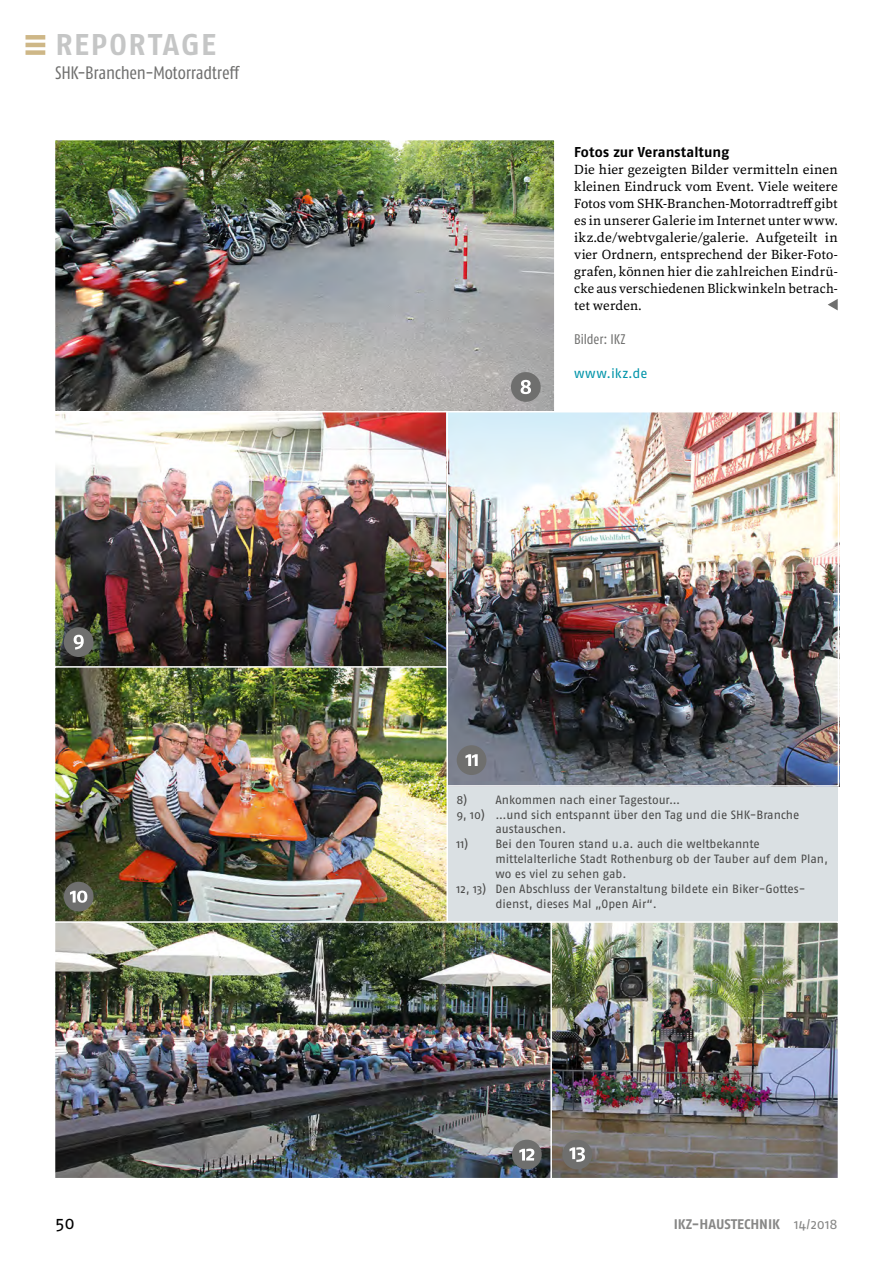
<style>
.page{position:relative;width:893px;height:1263px;background:#fff}
.page>*{position:absolute;margin:0;border:0;box-sizing:border-box;transform-origin:0 0}
.IKZ_Kopfzeile_1_p18{font:700 30px "Fago OT";letter-spacing:.055em;color:#c5c6c6}
.IKZ_Kopfzeile_2_p19{font:condensed 18px "Fago OT";letter-spacing:-.01em;color:#6f6f6e}
.t1{font:18px "Fago OT";color:#000}
.IKZ_Zwischenhead_1_p{font:700 14.25px "Fago OT";color:#000}
.t2{font:700 13.95px "Fago OT";color:#878786}
.IKZ_Autor_c01{font:condensed 13.95px "Fago OT";letter-spacing:-.005em;color:#6f6f6e}
.IKZ_Grundschrift_ohn{font:13.8px/17px "Marbach";letter-spacing:.01em;color:#000;text-align:justify}
.IKZ_Link_c06{font:13.5px "Fago OT";letter-spacing:.04em;color:#0094a9}
.IKZ_Bildunterschrift{font:12px/14.9px "Fago OT";letter-spacing:-.005em;color:#494948}
.s1{font-weight:400}
</style>
<div class="page">
<svg style="left:828px;top:299px;width:10px;height:11px"></svg>
<div style="left:448px;top:787px;width:390px;height:161px;background:#dae0e3"></div>
<div style="left:26px;top:35px;width:19px;height:5px;background:#ceb787"></div>
<div style="left:26px;top:50px;width:19px;height:5px;background:#ceb787"></div>
<hr style="left:26px;top:43px;width:19px;height:4px;background:#ceb787">
<img style="left:55px;top:140px;width:500px;height:271px">
<img style="left:55px;top:410px;width:394px;height:255px">
<img style="left:449px;top:414px;width:387px;height:370px">
<div style="left:446px;top:411px;width:393px;height:376px;border:2px solid #fff"></div>
<img style="left:553px;top:921px;width:285px;height:257px">
<img style="left:55px;top:665px;width:394px;height:255px">
<img style="left:55px;top:920px;width:498px;height:258px">
<div style="left:64px;top:882px;width:30px;height:29px;background:#6f6f6e;border-radius:50%"></div>
<svg style="left:70px;top:890px;width:17px;height:13px"></svg>
<div style="left:457px;top:745px;width:29px;height:30px;background:#6f6f6e;border-radius:50%"></div>
<svg style="left:465px;top:754px;width:13px;height:12px"></svg>
<div style="left:512px;top:1140px;width:30px;height:29px;background:#6f6f6e;border-radius:50%"></div>
<svg style="left:519px;top:1148px;width:15px;height:12px"></svg>
<div style="left:562px;top:1140px;width:30px;height:29px;background:#6f6f6e;border-radius:50%"></div>
<svg style="left:569px;top:1147px;width:16px;height:15px"></svg>
<div style="left:511px;top:372px;width:30px;height:30px;background:#6f6f6e;border-radius:50%"></div>
<svg style="left:521px;top:380px;width:10px;height:14px"></svg>
<div style="left:64px;top:627px;width:30px;height:30px;background:#6f6f6e;border-radius:50%"></div>
<svg style="left:74px;top:635px;width:10px;height:14px"></svg>
<p class="IKZ_Kopfzeile_1_p18" style="left:55px;top:26px;width:162px">REPORTAGE</p>
<p class="IKZ_Kopfzeile_2_p19" style="left:55px;top:62px;width:186px">SHK-Branchen-Motorradtreff</p>
<p class="IKZ_Zwischenhead_1_p" style="left:574px;top:144px;width:157px">Fotos zur Veranstaltung</p>
<p class="IKZ_Grundschrift_ohn" style="left:574px;top:161px;width:265px">Die hier gezeigten Bilder vermitteln einen kleinen Eindruck vom Event. Viele weitere Fotos vom SHK-Branchen-Motorradtreff gibt es in unserer Galerie im Internet unter www. ikz.de/webtvgalerie/galerie. Aufgeteilt in vier Ordnern, entsprechend der Biker-Foto&shy;grafen, können hier die zahlreichen Eindrü&shy;cke aus verschiedenen Blickwinkeln betrach&shy;tet werden.</p>
<p class="IKZ_Autor_c01" style="left:574px;top:331px;width:53px">Bilder: IKZ</p>
<p class="IKZ_Link_c06" style="left:574px;top:366px;width:75px">www.ikz.de</p>
<p class="IKZ_Bildunterschrift" style="left:456px;top:792px;width:225px">8) Ankommen nach einer Tagestour…</p>
<p class="IKZ_Bildunterschrift" style="left:495px;top:807px;width:306px;text-indent:-39px">9, 10) …und sich entspannt über den Tag und die SHK-Branche austauschen.</p>
<p class="IKZ_Bildunterschrift" style="left:495px;top:837px;width:334px;text-indent:-39px">11) Bei den Touren stand u.a. auch die weltbekannte mittelalterliche Stadt Rothenburg ob der Tauber auf dem Plan, wo es viel zu sehen gab.</p>
<p class="IKZ_Bildunterschrift" style="left:495px;top:881px;width:311px;text-indent:-39px">12, 13) Den Abschluss der Veranstaltung bildete ein Biker-Gottes&shy;dienst, dieses Mal „Open Air“.</p>
<h2 class="t1" style="left:55px;top:1212px;width:21px">50</h2>
<p class="t2" style="left:674px;top:1216px;width:165px">IKZ-HAUSTECHNIK <span class="s1">14/2018</span></p>
</div>
